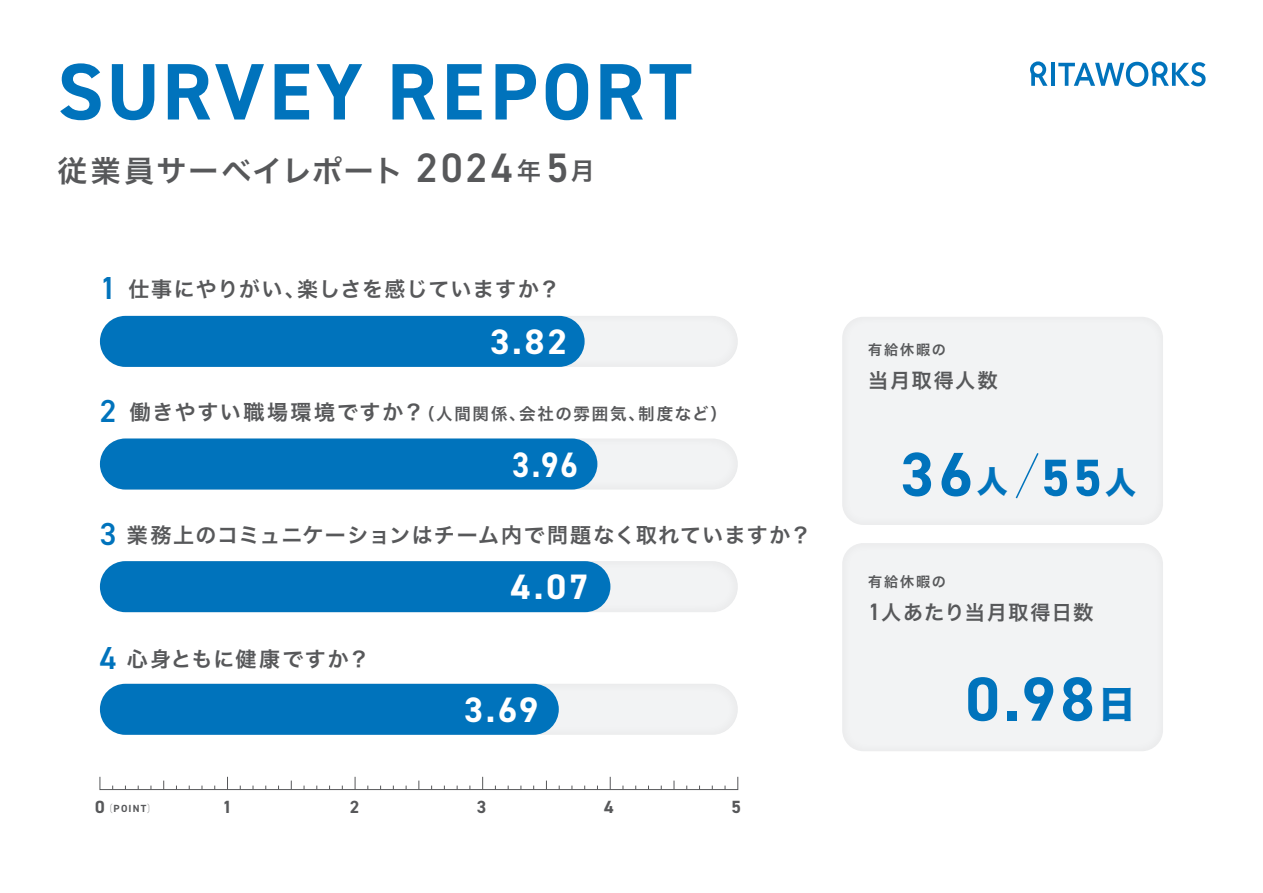
<style>
.page{position:relative;width:1263px;height:893px;background:#fff}
.page>*{position:absolute;margin:0;border:0;box-sizing:border-box;transform-origin:0 0}
.t1{font:700 80.25px "DIN2014";letter-spacing:.055em;color:#0073bc}
.t2{font:700 62.4px "DIN2014";color:#0073bc}
.t3{font:600 41.25px "DIN2014";color:#57585a}
.t4{font:700 35.4px "DIN2014";letter-spacing:.07em;color:#fff}
.t5{font:700 35.4px "DIN2014";letter-spacing:.07em;color:#fff;scale:.91 1}
.t6{font:600 31.8px "DIN2014";color:#0073bc}
.t7{font:29.85px "Hiragino Sans W6";letter-spacing:.06em;color:#57585a}
.t8{font:21px "Hiragino Sans W6";letter-spacing:.06em;color:#57585a}
.t9{font:20.25px "Hiragino Sans W6";letter-spacing:.06em;color:#57585a}
.t10{font:700 17.7px "DIN2014";color:#57585a}
.t11{font:16.5px "Hiragino Sans W6";letter-spacing:.105em;color:#57585a}
.t12{font:14.1px "Hiragino Sans W6";letter-spacing:.13em;color:#57585a}
.t13{font:700 10.35px "DIN2014";letter-spacing:.115em;color:#57585a}
.s1{font-family:"Hiragino Sans W6";font-weight:400;font-size:24.45px}
.s2{font-size:34.5px}
.s3{font-size:21px}
.s4{font-size:17.7px}
.s5{font-weight:200}
.s6{font-family:"Hiragino Sans W8";font-weight:400;font-size:31.05px}
.s7{font-size:52.35px}
.s8{font-family:"DIN2014";font-weight:600;font-size:23.85px}
.s9{font-size:60.75px}
.s10{font-family:"Hiragino Sans W8";font-weight:400;font-size:37.05px}
</style>
<div class="page">
<div style="left:100px;top:316px;width:638px;height:51px;background:#f2f3f4;border-radius:26px"></div>
<div style="left:100px;top:438px;width:638px;height:52px;background:#f2f3f4;border-radius:26px"></div>
<div style="left:100px;top:561px;width:638px;height:51px;background:#f2f3f4;border-radius:26px"></div>
<div style="left:100px;top:684px;width:638px;height:51px;background:#f2f3f4;border-radius:26px"></div>
<hr style="left:1051px;top:63px;width:4px;height:23px;background:#0073bc">
<svg style="left:1030px;top:61px;width:17px;height:25px"></svg>
<svg style="left:1058px;top:61px;width:147px;height:26px"></svg>
<div style="left:100px;top:316px;width:485px;height:51px;background:#0073bc;border-radius:26px"></div>
<div style="left:100px;top:438px;width:497px;height:52px;background:#0073bc;border-radius:26px"></div>
<div style="left:100px;top:561px;width:510px;height:51px;background:#0073bc;border-radius:26px"></div>
<div style="left:100px;top:684px;width:459px;height:51px;background:#0073bc;border-radius:26px"></div>
<div style="left:100px;top:776px;width:638px;height:14px;border:1px solid #57585a"></div>
<svg style="left:227px;top:777px;width:1px;height:12px"></svg>
<svg style="left:482px;top:777px;width:1px;height:12px"></svg>
<svg style="left:610px;top:777px;width:1px;height:12px"></svg>
<svg style="left:355px;top:777px;width:1px;height:12px"></svg>
<div style="left:842px;top:317px;width:321px;height:208px;background:#f2f3f4;border-radius:21px"></div>
<div style="left:842px;top:543px;width:321px;height:208px;background:#f2f3f4;border-radius:21px"></div>
<svg style="left:1015px;top:453px;width:24px;height:46px"></svg>
<h1 class="t1" style="left:57px;top:38px;width:636px">SURVEY REPORT</h1>
<h3 class="t7" style="left:57px;top:144px;width:347px">従業員サーベイレポート</h3>
<h3 class="t3" style="left:416px;top:140px;width:180px">2024<span class="s1">年</span> 5<span class="s1">月</span></h3>
<h3 class="t6" style="left:100px;top:267px;width:18px">1</h3>
<p class="t8" style="left:128px;top:270px;width:433px">仕事にやりがい、楽しさを感じていますか？</p>
<h3 class="t4" style="left:490px;top:318px;width:79px">3<span class="s2">.</span>82</h3>
<h3 class="t6" style="left:100px;top:390px;width:18px">2</h3>
<p class="t11" style="left:130px;top:399px;width:598px"><span class="s3">働きやすい職場環境ですか？</span>（人間関係、会社の雰囲気、制度など）</p>
<h3 class="t5" style="left:512px;top:441px;width:74px">3<span class="s2">.</span>96</h3>
<h3 class="t6" style="left:100px;top:513px;width:18px">3</h3>
<p class="t8" style="left:127px;top:516px;width:686px">業務上のコミュニケーションはチーム内で問題なく取れていますか？</p>
<h3 class="t4" style="left:511px;top:564px;width:79px">4<span class="s2">.</span>07</h3>
<h3 class="t6" style="left:100px;top:637px;width:18px">4</h3>
<p class="t8" style="left:127px;top:640px;width:244px">心身ともに健康ですか？</p>
<h3 class="t4" style="left:464px;top:686px;width:76px">3<span class="s2">.</span>69</h3>
<p class="t13" style="left:95px;top:801px;width:56px"><span class="s4">0</span> <span class="s5">(</span>POINT<span class="s5">)</span></p>
<p class="t10" style="left:222px;top:795px;width:11px">1</p>
<p class="t10" style="left:350px;top:795px;width:11px">2</p>
<p class="t10" style="left:477px;top:795px;width:11px">3</p>
<p class="t10" style="left:604px;top:795px;width:11px">4</p>
<p class="t10" style="left:731px;top:795px;width:11px">5</p>
<p class="t12" style="left:868px;top:337px;width:79px">有給休暇の</p>
<p class="t9" style="left:868px;top:362px;width:131px">当月取得人数</p>
<h2 class="t2" style="left:900px;top:433px;width:237px">36<span class="s6">人</span> <span class="s7">55</span><span class="s6">人</span></h2>
<p class="t12" style="left:868px;top:569px;width:79px">有給休暇の</p>
<p class="t9" style="left:868px;top:594px;width:227px"><span class="s8">1</span>人あたり当月取得日数</p>
<h2 class="t2" style="left:966px;top:658px;width:171px">0<span class="s9">.</span>98<span class="s10">日</span></h2>
</div>
